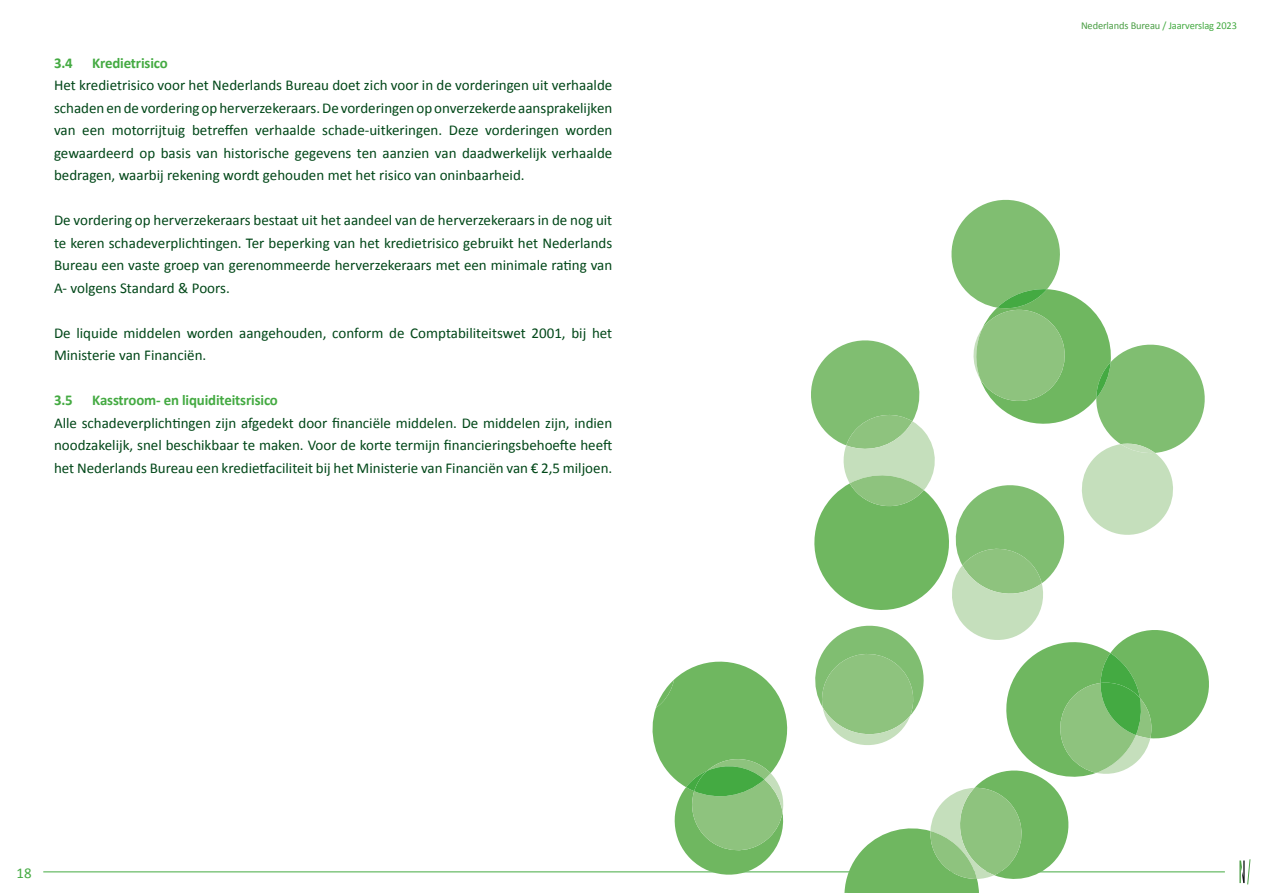
<style>
.page{position:relative;width:1263px;height:893px;background:#fff}
.page>*{position:absolute;margin:0;border:0;box-sizing:border-box;transform-origin:0 0}
.t1{font:15px/22.5px "Calibri";color:#004718;text-align:justify}
.t2{font:700 15px "Calibri";letter-spacing:-.01em;color:#44aa42}
.t3{font:15px "Calibri";color:#44aa42}
.t4{font:10.5px "Calibri";letter-spacing:-.01em;color:#4b9e45}
.s1{color:#44aa42}
</style>
<div class="page">
<hr style="left:43px;top:871px;width:1182px;height:1px;background:#44aa42">
<svg style="left:1239px;top:859px;width:11px;height:25px"></svg>
<svg style="left:648px;top:199px;width:566px;height:694px"></svg>
<p class="t2" style="left:54px;top:53px;width:20px">3.4</p>
<p class="t2" style="left:92px;top:53px;width:77px">Kredietrisico</p>
<p class="t1" style="left:54px;top:73px;width:560px">Het kredietrisico voor het Nederlands Bureau doet zich voor in de vorderingen uit verhaalde schaden en de vordering op herverzekeraars. De vorderingen op onverzekerde aansprakelijken van een motorrijtuig betreffen verhaalde schade-uitkeringen. Deze vorderingen worden gewaardeerd op basis van historische gegevens ten aanzien van daadwerkelijk verhaalde bedragen, waarbij rekening wordt gehouden met het risico van oninbaarheid.</p>
<p class="t1" style="left:54px;top:208px;width:560px">De vordering op herverzekeraars bestaat uit het aandeel van de herverzekeraars in de nog uit te keren schadeverplichtingen. Ter beperking van het kredietrisico gebruikt het Nederlands Bureau een vaste groep van gerenommeerde herverzekeraars met een minimale rating van A- volgens Standard &amp; Poors.</p>
<p class="t1" style="left:54px;top:321px;width:560px">De liquide middelen worden aangehouden, conform de Comptabiliteitswet 2001, bij het<br>Ministerie van Financiën.</p>
<p class="t2" style="left:54px;top:391px;width:20px">3.5</p>
<p class="t2" style="left:92px;top:391px;width:187px">Kasstroom- en liquiditeitsrisico</p>
<p class="t1" style="left:54px;top:411px;width:560px">Alle schadeverplichtingen zijn afgedekt door financiële middelen. De middelen zijn, indien noodzakelijk, snel beschikbaar te maken. Voor de korte termijn financieringsbehoefte heeft het Nederlands Bureau een kredietfaciliteit bij het Ministerie van Financiën van € 2,5 miljoen.</p>
<p class="t3" style="left:17px;top:863px;width:17px">18</p>
<p class="t4" style="left:1081px;top:19px;width:158px">Nederlands Bureau <span class="s1">/ Jaarverslag 2023</span></p>
</div>
